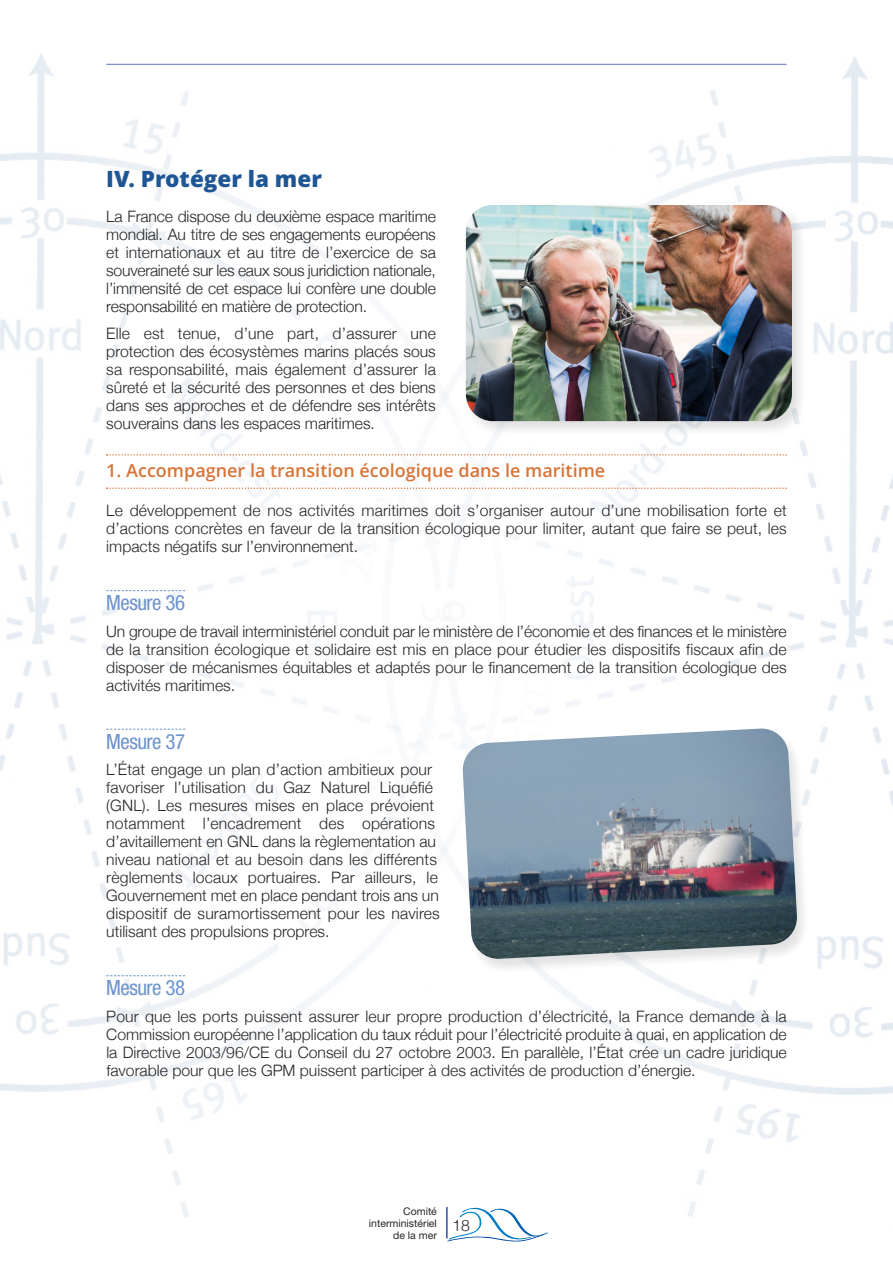
<style>
.page{position:relative;width:893px;height:1263px;background:#fff}
.page>*{position:absolute;margin:0;border:0;box-sizing:border-box;transform-origin:0 0}
.t1{font:800 22.5px "Open Sans";color:#1e5695}
.t2{font:condensed 21px "Helvetica Neue LT Pro";letter-spacing:-.025em;color:#6c93cc}
.t3{font:600 18px "Open Sans";color:#d87437}
.t4{font:300 15.75px/18px "Helvetica Neue";color:#272526;text-align:justify}
.t5{font:10.5px/12px "Helvetica Neue LT Pro";color:#272526;text-align:right}
</style>
<div class="page">
<img style="left:674px;top:57px;width:219px;height:1160px">
<img style="left:0;top:53px;width:674px;height:1189px">
<hr style="left:446px;top:1207px;width:2px;height:31px;background:#2d4e9e">
<hr style="left:106px;top:64px;width:681px;height:1px;background:#5f73b5">
<svg style="left:447px;top:1208px;width:101px;height:33px"></svg>
<svg style="left:106px;top:454px;width:681px;height:2px"></svg>
<svg style="left:106px;top:487px;width:681px;height:2px"></svg>
<svg style="left:106px;top:590px;width:79px;height:1px"></svg>
<svg style="left:106px;top:729px;width:79px;height:1px"></svg>
<svg style="left:106px;top:975px;width:79px;height:1px"></svg>
<img style="left:459px;top:199px;width:352px;height:242px">
<img style="left:466px;top:205px;width:326px;height:216px;border-radius:27px">
<img style="left:454px;top:720px;width:364px;height:260px">
<img style="left:462px;top:728px;width:336px;height:231px">
<h1 class="t1" style="left:106px;top:166px;width:217px">IV. Protéger la mer</h1>
<p class="t4" style="left:106px;top:207px;width:331px">La France dispose du deuxième espace maritime mondial. Au titre de ses engagements européens et internationaux et au titre de l’exercice de sa souveraineté sur les eaux sous juridiction nationale, l’immensité de cet espace lui confère une double responsabilité en matière de protection.</p>
<p class="t4" style="left:106px;top:324px;width:331px">Elle est tenue, d’une part, d’assurer une protection des écosystèmes marins placés sous sa responsabilité, mais également d’assurer la sûreté et la sécurité des personnes et des biens dans ses approches et de défendre ses intérêts souverains dans les espaces maritimes.</p>
<p class="t3" style="left:106px;top:460px;width:500px">1. Accompagner la transition écologique dans le maritime</p>
<p class="t4" style="left:106px;top:501px;width:682px">Le développement de nos activités maritimes doit s’organiser autour d’une mobilisation forte et d’actions concrètes en faveur de la transition écologique pour limiter, autant que faire se peut, les impacts négatifs sur l’environnement.</p>
<h2 class="t2" style="left:106px;top:595px;width:80px">Mesure 36</h2>
<p class="t4" style="left:106px;top:622px;width:682px">Un groupe de travail interministériel conduit par le ministère de l’économie et des finances et le ministère de la transition écologique et solidaire est mis en place pour étudier les dispositifs fiscaux afin de disposer de mécanismes équitables et adaptés pour le financement de la transition écologique des activités maritimes.</p>
<h2 class="t2" style="left:106px;top:734px;width:80px">Mesure 37</h2>
<p class="t4" style="left:106px;top:760px;width:335px;text-align:left">L’État engage un plan d’action ambitieux pour favoriser l’utilisation du Gaz Naturel Liquéfié (GNL). Les mesures mises en place prévoient notamment l’encadrement des opérations d’avitaillement en GNL dans la règlementation au niveau national et au besoin dans les différents règlements locaux portuaires. Par ailleurs, le Gouvernement met en place pendant trois ans un dispositif de suramortissement pour les navires utilisant des propulsions propres.</p>
<h2 class="t2" style="left:106px;top:980px;width:80px">Mesure 38</h2>
<p class="t4" style="left:106px;top:1007px;width:682px">Pour que les ports puissent assurer leur propre production d’électricité, la France demande à la Commission européenne l’application du taux réduit pour l’électricité produite à quai, en application de la Directive 2003/96/CE du Conseil du 27 octobre 2003. En parallèle, l’État crée un cadre juridique favorable pour que les GPM puissent participer à des activités de production d’énergie.</p>
<p class="t5" style="left:369px;top:1206px;width:70px">Comité interministériel de la mer</p>
<p class="t4" style="left:452px;top:1216px;width:19px">18</p>
</div>
